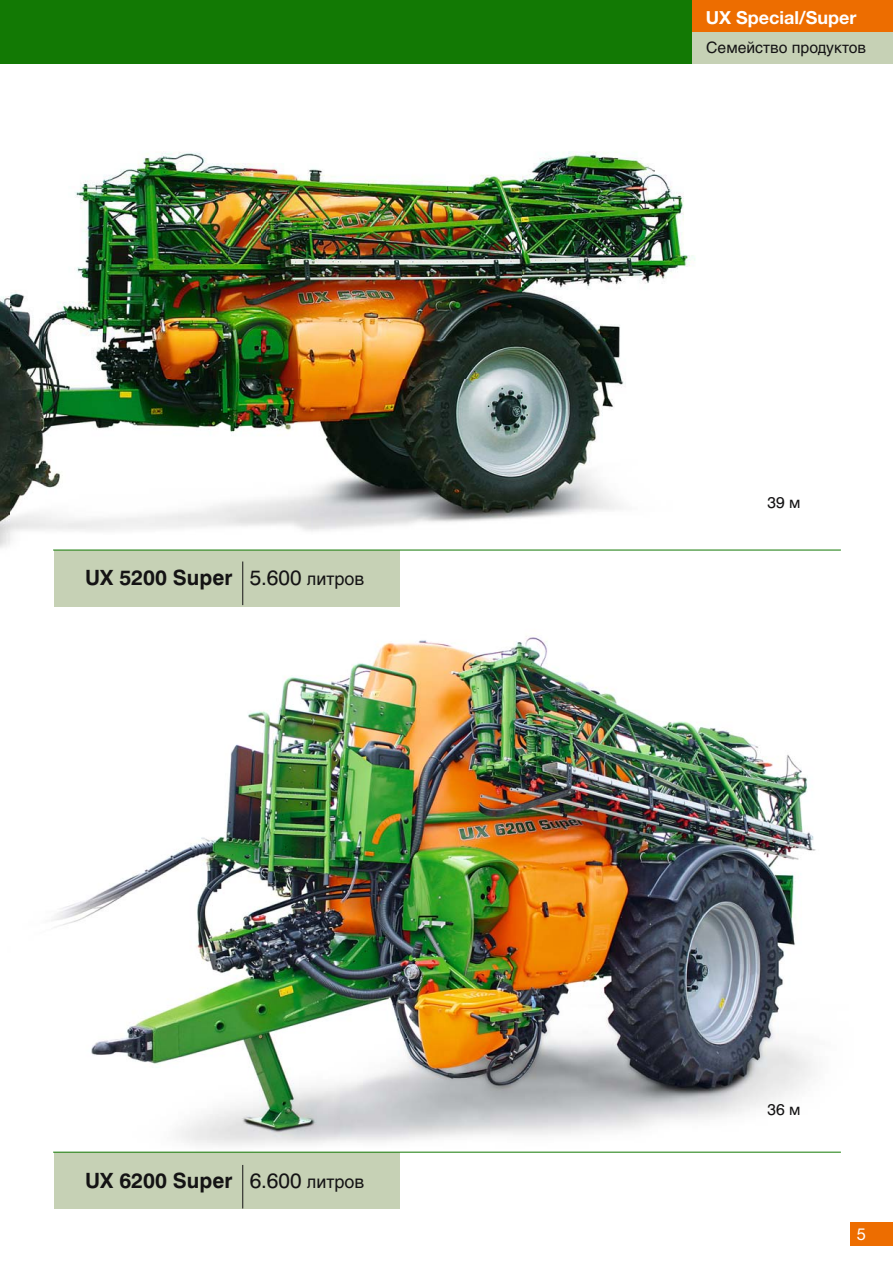
<style>
.page{position:relative;width:893px;height:1263px;background:#fff}
.page>*{position:absolute;margin:0;border:0;box-sizing:border-box;transform-origin:0 0}
.t1{font:700 21px "Swiss 721 Cyr";color:#141314}
.t2{font:700 18px "Helvetica Neue";color:#fff}
.t3{font:16.5px "Helvetica Neue";color:#fff}
.t4{font:15.75px "Swiss 721 Cyr";color:#141314}
.s1{font-weight:400}
.s2{font-weight:400;font-size:18px}
</style>
<div class="page">
<div style="left:0;top:0;width:893px;height:64px;background:#127904"></div>
<div style="left:692px;top:0;width:201px;height:32px;background:#ed6d00"></div>
<div style="left:692px;top:32px;width:201px;height:32px;background:#c6d1b5"></div>
<div style="left:850px;top:1222px;width:43px;height:24px;background:#ed6d00"></div>
<img style="left:51px;top:635px;width:790px;height:517px">
<img style="left:10px;top:151px;width:721px;height:399px">
<img style="left:0;top:296px;width:10px;height:252px">
<div style="left:54px;top:550px;width:346px;height:56px;background:#c6d1b5"></div>
<div style="left:54px;top:1152px;width:346px;height:56px;background:#c6d1b5"></div>
<hr style="left:53px;top:550px;width:788px;height:1px;background:#127904">
<hr style="left:53px;top:1152px;width:788px;height:1px;background:#127904">
<hr style="left:242px;top:561px;width:1px;height:44px;background:#141314">
<hr style="left:242px;top:1165px;width:1px;height:43px;background:#141314">
<p class="t1" style="left:85px;top:568px;width:281px">UX 5200 Super <span class="s1">5.600</span> <span class="s2">литров</span></p>
<p class="t1" style="left:85px;top:1172px;width:281px">UX 6200 Super <span class="s1">6.600</span> <span class="s2">литров</span></p>
<p class="t2" style="left:706px;top:11px;width:152px">UX Special/Super</p>
<p class="t4" style="left:706px;top:41px;width:161px">Семейство продуктов</p>
<p class="t4" style="left:767px;top:496px;width:34px">39 м</p>
<p class="t4" style="left:767px;top:1102px;width:34px">36 м</p>
<p class="t3" style="left:857px;top:1228px;width:11px">5</p>
</div>
